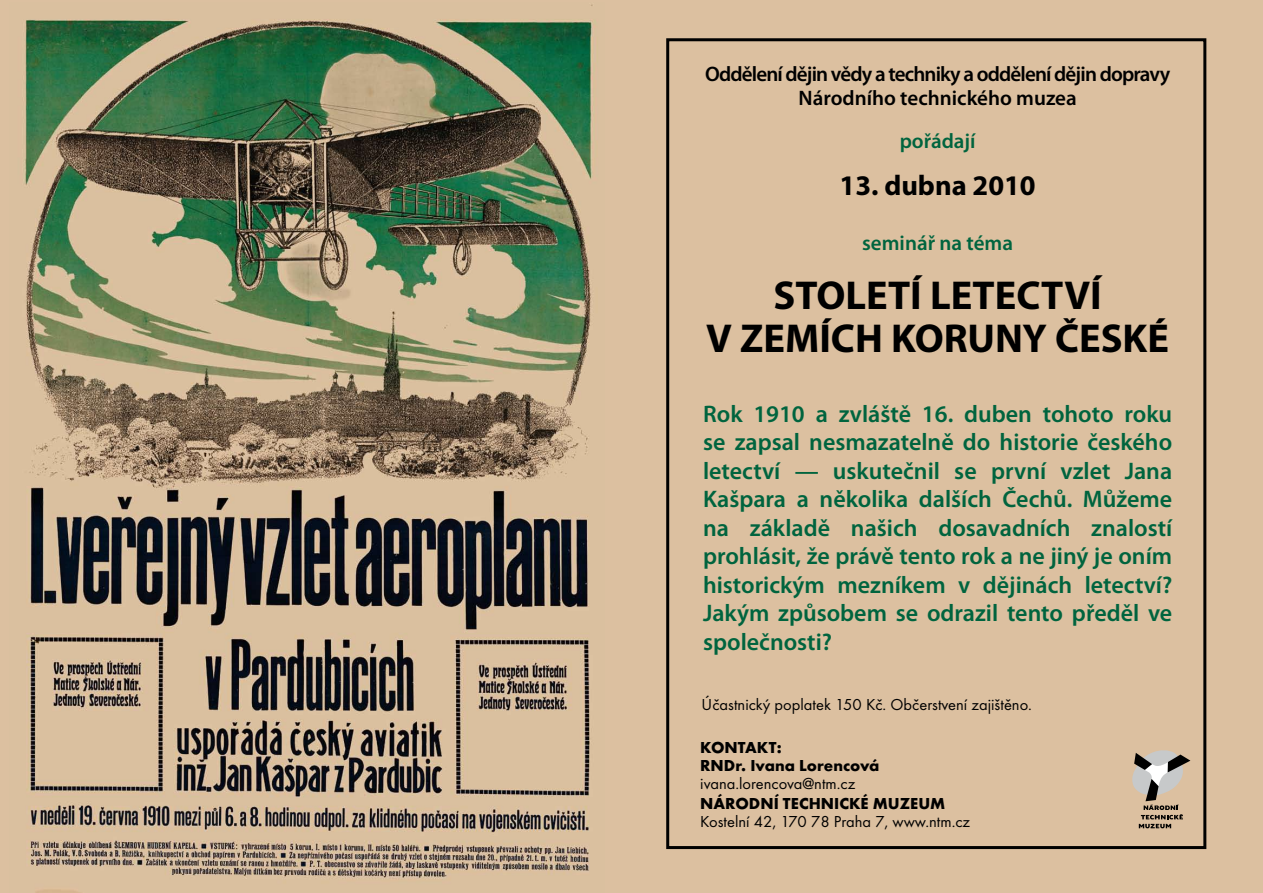
<style>
.page{position:relative;width:1263px;height:893px;background:#dcc0a0}
.page>*{position:absolute;margin:0;border:0;box-sizing:border-box;transform-origin:0 0}
.t1{font:700 40.5px/43.5px "Myriad Pro";color:#000;text-align:center}
.t2{font:700 28.5px "Myriad Pro";color:#000}
.t3{font:600 24px/28.5px "Myriad Pro";color:#00643e;text-align:justify}
.t4{font:600 21px/24px "Myriad Pro";letter-spacing:-.04em;color:#000;text-align:center}
.t5{font:600 21px "Myriad Pro";color:#00643e}
.t6{font:16.5px "Futura TOT";color:#000}
.t7{font:700 16.5px/18px "Futura TOT";color:#000}
</style>
<div class="page">
<div style="left:666px;top:38px;width:540px;height:811px;border:3px solid #000"></div>
<svg style="left:1132px;top:750px;width:58px;height:78px"></svg>
<img style="left:24px;top:4px;width:572px;height:889px">
<p class="t4" style="left:705px;top:61px;width:467px">Oddělení dějin vědy a techniky a oddělení dějin dopravy<br>Národního technického muzea</p>
<p class="t5" style="left:900px;top:128px;width:77px">pořádají</p>
<p class="t2" style="left:839px;top:166px;width:198px">13. dubna 2010</p>
<p class="t5" style="left:862px;top:230px;width:152px">seminář na téma</p>
<h1 class="t1" style="left:706px;top:272px;width:464px">STOLETÍ LETECTVÍ<br>V ZEMÍCH KORUNY ČESKÉ</h1>
<p class="t3" style="left:703px;top:399px;width:471px">Rok 1910 a zvláště 16. duben tohoto roku se zapsal nesmazatelně do historie českého letectví — uskutečnil se první vzlet Jana Kašpara a několika dalších Čechů. Můžeme na základě našich dosavadních znalostí prohlásit, že právě tento rok a ne jiný je oním historickým mezníkem v dějinách letectví?<br>Jakým způsobem se odrazil tento předěl ve společnosti?</p>
<p class="t6" style="left:702px;top:695px;width:332px">Účastnický poplatek 150 Kč. Občerstvení zajištěno.</p>
<p class="t7" style="left:700px;top:739px;width:181px">KONTAKT:<br>RNDr. Ivana Lorencová</p>
<p class="t6" style="left:700px;top:774px;width:157px">ivana.lorencova@ntm.cz</p>
<p class="t7" style="left:700px;top:794px;width:247px">NÁRODNÍ TECHNICKÉ MUZEUM</p>
<p class="t6" style="left:700px;top:812px;width:271px">Kostelní 42, 170 78 Praha 7, www.ntm.cz</p>
</div>
